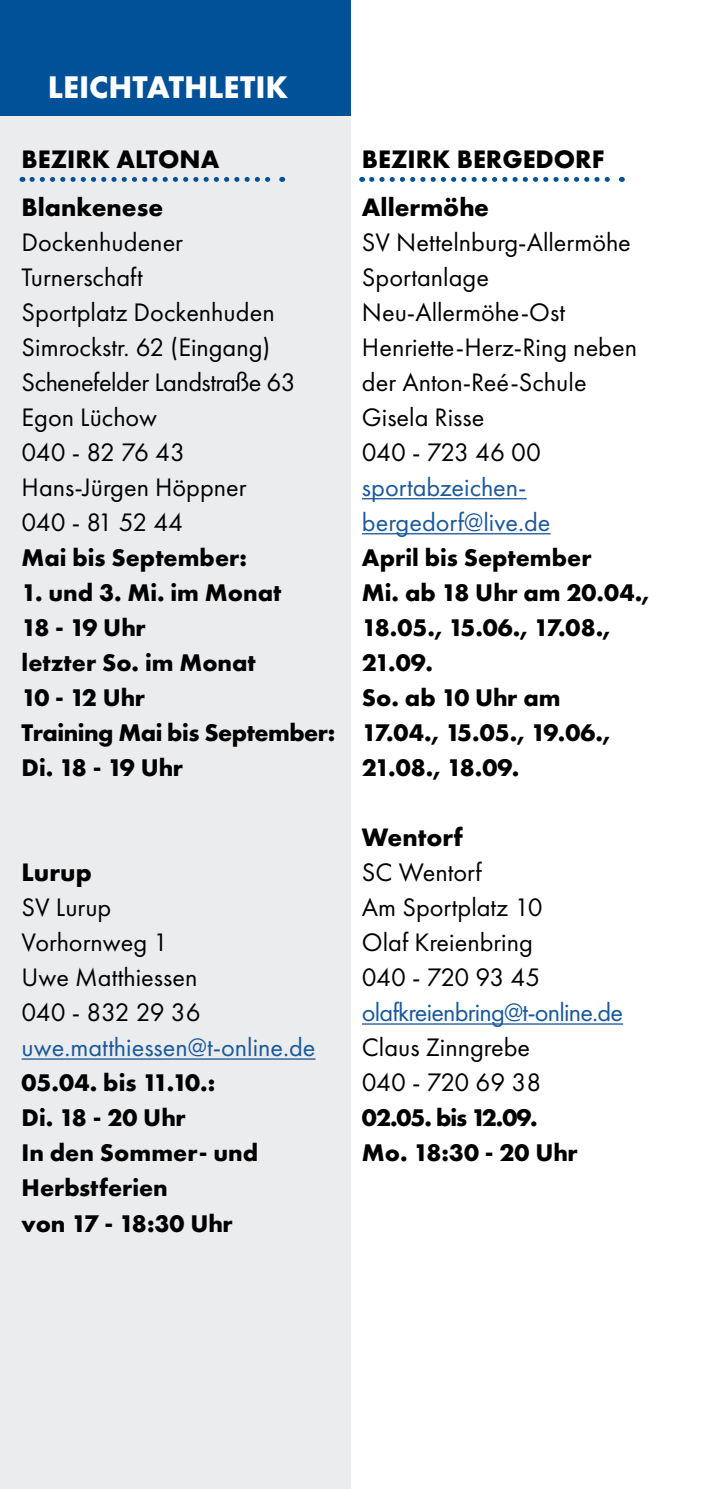
<style>
.page{position:relative;width:702px;height:1489px;background:#fff}
.page>*{position:absolute;margin:0;border:0;box-sizing:border-box;transform-origin:0 0}
.t1{font:700 32.5px "Futura PT";color:#fff}
.t2{font:26.25px/35px "Futura PT";color:#000}
.t3{font:26.25px/35px "Futura PT";color:#1b5899}
.t4{font:700 26.25px/47.5px "Futura PT";color:#000}
.t5{font:26.25px "Futura PT";letter-spacing:-.03em;color:#1b5899}
.t6{font:700 25px/35px "Futura PT";color:#000}
.t7{font:700 25px/35px "Futura PT";letter-spacing:-.02em;color:#000}
.t8{font:700 25px/35px "Futura PT";letter-spacing:-.04em;color:#000}
</style>
<div class="page">
<div style="left:0;top:94px;width:351px;height:1394px;background:#eaecee"></div>
<div style="left:0;top:0;width:351px;height:116px;background:#005197"></div>
<hr style="left:22px;top:1058px;width:293px;height:1px;background:#1b5899">
<hr style="left:362px;top:498px;width:164px;height:1px;background:#1b5899">
<hr style="left:362px;top:533px;width:188px;height:1px;background:#1b5899">
<hr style="left:362px;top:1023px;width:261px;height:1px;background:#1b5899">
<svg style="left:32px;top:177px;width:251px;height:5px"></svg>
<svg style="left:371px;top:177px;width:251px;height:5px"></svg>
<p class="t1" style="left:48px;top:66px;width:242px">LEICHTATHLETIK</p>
<p class="t4" style="left:22px;top:135px;width:199px">BEZIRK ALTONA<br>Blankenese</p>
<p class="t2" style="left:22px;top:224px;width:276px">Dockenhudener<br>Turnerschaft<br>Sportplatz Dockenhuden<br>Simrockstr. 62 (Eingang)<br>Schenefelder Landstraße 63<br>Egon Lüchow<br>040 - 82 76 43<br>Hans-Jürgen Höppner<br>040 - 81 52 44</p>
<p class="t6" style="left:22px;top:539px;width:227px">Mai bis September:</p>
<p class="t7" style="left:22px;top:574px;width:315px">1. und 3. Mi. im Monat<br>18 - 19 Uhr<br>letzter So. im Monat<br>10 - 12 Uhr<br>Training Mai bis September:<br>Di. 18 - 19 Uhr</p>
<p class="t4" style="left:22px;top:848px;width:72px">Lurup</p>
<p class="t2" style="left:22px;top:889px;width:181px">SV Lurup<br>Vorhornweg 1<br>Uwe Matthiessen<br>040 - 832 29 36</p>
<p class="t3" style="left:22px;top:1029px;width:295px">uwe.matthiessen@t-online.de</p>
<p class="t6" style="left:22px;top:1064px;width:238px">05.04. bis 11.10.:<br>Di. 18 - 20 Uhr<br>In den Sommer- und<br>Herbstferien<br>von 17 - 18:30 Uhr</p>
<p class="t4" style="left:362px;top:135px;width:244px">BEZIRK BERGEDORF<br>Allermöhe</p>
<p class="t2" style="left:362px;top:224px;width:276px">SV Nettelnburg-Allermöhe<br>Sportanlage<br>Neu-Allermöhe-Ost<br>Henriette-Herz-Ring neben der Anton-Reé-Schule<br>Gisela Risse<br>040 - 723 46 00</p>
<p class="t3" style="left:362px;top:469px;width:190px">sportabzeichen&shy;bergedorf@live.de</p>
<p class="t6" style="left:362px;top:539px;width:289px">April bis September<br>Mi. ab 18 Uhr am 20.04.,<br>18.05., 15.06., 17.08.,<br>21.09.<br>So. ab 10 Uhr am<br>17.04., 15.05., 19.06.,<br>21.08., 18.09.</p>
<p class="t4" style="left:362px;top:813px;width:102px">Wentorf</p>
<p class="t2" style="left:362px;top:854px;width:182px">SC Wentorf<br>Am Sportplatz 10<br>Olaf Kreienbring<br>040 - 720 93 45</p>
<p class="t5" style="left:362px;top:996px;width:262px">olafkreienbring@t-online.de</p>
<p class="t2" style="left:362px;top:1029px;width:181px">Claus Zinngrebe<br>040 - 720 69 38</p>
<p class="t8" style="left:362px;top:1099px;width:217px">02.05. bis 12.09.<br>Mo. 18:30 - 20 Uhr</p>
</div>
